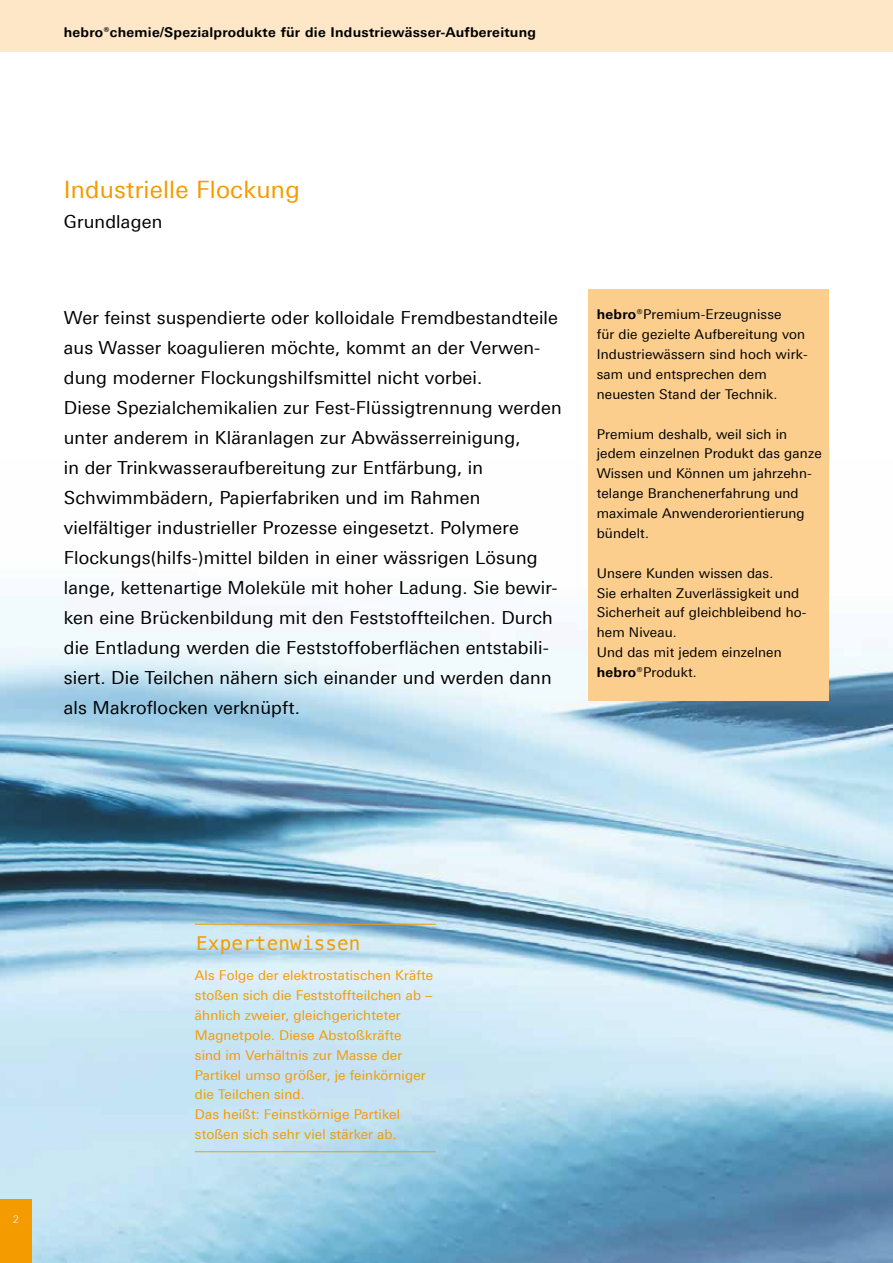
<style>
.page{position:relative;width:893px;height:1263px;background:#fff}
.page>*{position:absolute;margin:0;border:0;box-sizing:border-box;transform-origin:0 0}
.t1{font:24px "LT Univers Basic";letter-spacing:.01em;color:#f49b00}
.t2{font:19.2px "Menlo";letter-spacing:.01em;color:#f49b00}
.t3{font:18px/30px "LT Univers Basic";letter-spacing:.01em;color:#000}
.t4{font:13.5px/19.8px "LT Univers Basic";letter-spacing:.01em;color:#000}
.t5{font:13.5px/19.8px "LT Univers Basic";letter-spacing:.01em;color:#f49b00}
.t6{font:700 13.5px "LT Univers Basic";letter-spacing:.02em;color:#000}
.t7{font:300 10.5px "LT Univers Basic";color:#fff}
.s1{font-weight:700}
</style>
<div class="page">
<div style="left:0;top:0;width:893px;height:51px;background:#fee7c7"></div>
<img style="left:0;top:596px;width:893px;height:667px">
<div style="left:588px;top:290px;width:241px;height:411px;background:#fcce8d"></div>
<hr style="left:195px;top:924px;width:241px;height:1px;background:#f49b00">
<hr style="left:195px;top:1151px;width:241px;height:1px;background:#f49b00">
<div style="left:0;top:1199px;width:32px;height:64px;background:#f49b00"></div>
<p class="t6" style="left:64px;top:24px;width:474px">hebro®chemie/Spezialprodukte für die Industriewässer-Aufbereitung</p>
<h1 class="t1" style="left:64px;top:176px;width:237px">Industrielle Flockung</h1>
<p class="t3" style="left:64px;top:207px;width:100px">Grundlagen</p>
<p class="t3" style="left:64px;top:303px;width:499px">Wer feinst suspendierte oder kolloidale Fremdbestandteile aus Wasser koagulieren möchte, kommt an der Verwen&shy;dung moderner Flockungshilfsmittel nicht vorbei.<br>Diese Spezialchemikalien zur Fest-Flüssigtrennung werden unter anderem in Kläranlagen zur Abwässerreinigung,<br>in der Trinkwasseraufbereitung zur Entfärbung, in Schwimmbädern, Papierfabriken und im Rahmen vielfältiger industrieller Prozesse eingesetzt. Polymere Flockungs(hilfs-)mittel bilden in einer wässrigen Lösung lange, kettenartige Moleküle mit hoher Ladung. Sie bewir&shy;ken eine Brückenbildung mit den Feststoffteilchen. Durch die Entladung werden die Feststoffoberflächen entstabili&shy;siert. Die Teilchen nähern sich einander und werden dann als Makroflocken verknüpft.</p>
<p class="t4" style="left:597px;top:305px;width:212px"><span class="s1">hebro</span>®Premium-Erzeugnisse<br>für die gezielte Aufbereitung von<br>Industriewässern sind hoch wirk&shy;sam und entsprechen dem neuesten Stand der Technik.</p>
<p class="t4" style="left:597px;top:424px;width:226px">Premium deshalb, weil sich in jedem einzelnen Produkt das ganze<br>Wissen und Können um jahrzehn&shy;telange Branchenerfahrung und maximale Anwenderorientierung bündelt.</p>
<p class="t4" style="left:597px;top:563px;width:211px">Unsere Kunden wissen das.<br>Sie erhalten Zuverlässigkeit und<br>Sicherheit auf gleichbleibend ho&shy;hem Niveau.<br>Und das mit jedem einzelnen <span class="s1">hebro</span>®Produkt.</p>
<p class="t7" style="left:13px;top:1213px;width:7px">2</p>
<p class="t2" style="left:196px;top:930px;width:166px">Expertenwissen</p>
<p class="t5" style="left:195px;top:965px;width:240px">Als Folge der elektrostatischen Kräfte stoßen sich die Feststoffteilchen ab – ähnlich zweier, gleichgerichteter Magnetpole. Diese Abstoßkräfte<br>sind im Verhältnis zur Masse der Partikel umso größer, je feinkörniger die Teilchen sind.<br>Das heißt: Feinstkörnige Partikel stoßen sich sehr viel stärker ab.</p>
</div>
